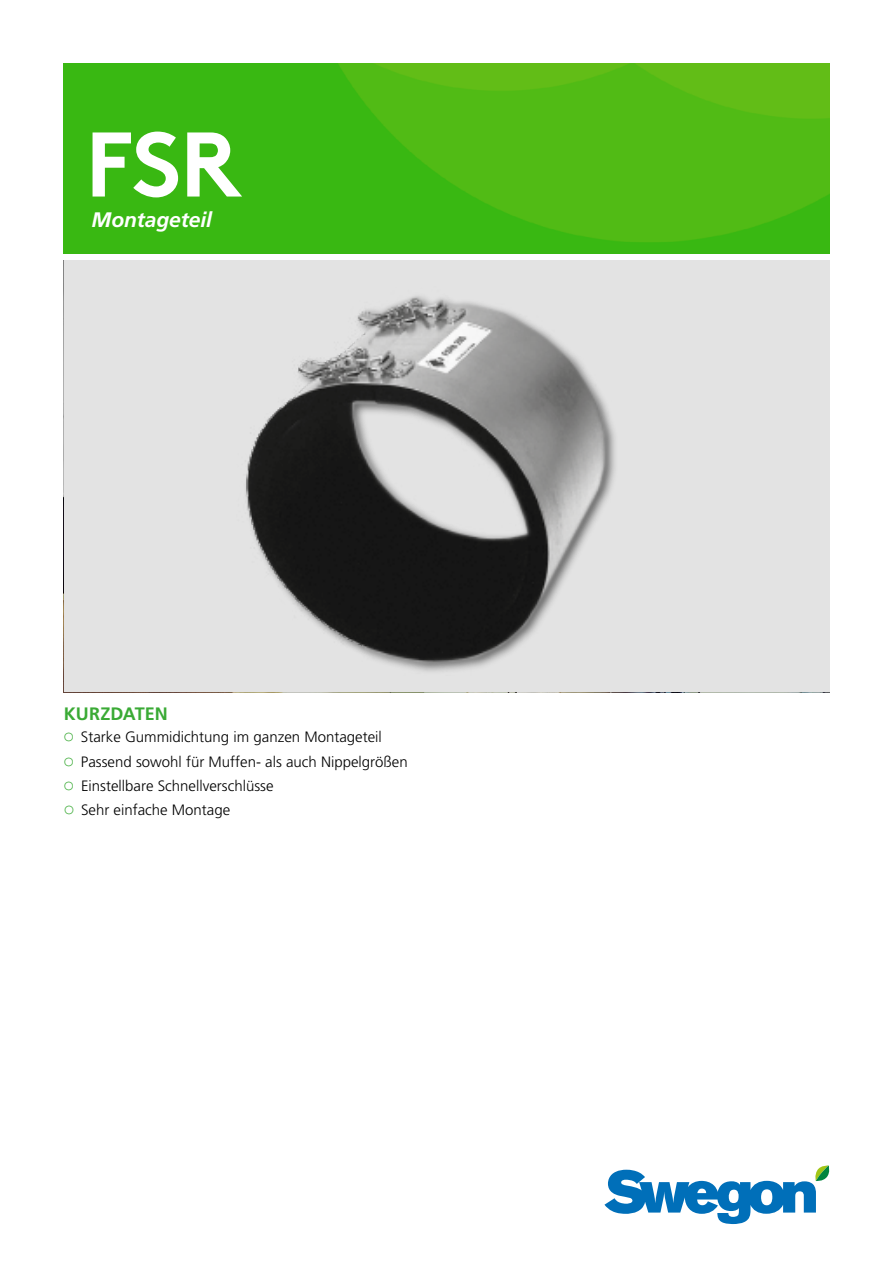
<style>
.page{position:relative;width:893px;height:1263px;background:#fff}
.page>*{position:absolute;margin:0;border:0;box-sizing:border-box;transform-origin:0 0}
.t1{font:700 91.5px "Brown";color:#fff}
.t2{font:italic 700 21px "Frutiger";letter-spacing:-.005em;color:#fff}
.t3{font:700 18px "Frutiger";color:#3aaa35}
.t4{font:300 15px "Frutiger";color:#000}
.s1{font-family:"Nimbus Rom D";font-weight:400;color:#3aaa35}
</style>
<div class="page">
<svg style="left:604px;top:1165px;width:226px;height:59px"></svg>
<img style="left:64px;top:64px;width:765px;height:189px">
<div style="left:64px;top:260px;width:765px;height:432px;background:#e3e3e3"></div>
<img style="left:245px;top:296px;width:370px;height:376px">
<h1 class="t1" style="left:85px;top:90px;width:158px">FSR</h1>
<h2 class="t2" style="left:92px;top:207px;width:122px">Montageteil</h2>
<p class="t3" style="left:64px;top:703px;width:105px">KURZDATEN</p>
<p class="t4" style="left:64px;top:728px;width:319px"><span class="s1">○</span> Starke Gummidichtung im ganzen Montageteil</p>
<p class="t4" style="left:64px;top:753px;width:345px"><span class="s1">○</span> Passend sowohl für Muffen- als auch Nippelgrößen</p>
<p class="t4" style="left:64px;top:777px;width:211px"><span class="s1">○</span> Einstellbare Schnellverschlüsse</p>
<p class="t4" style="left:64px;top:802px;width:168px"><span class="s1">○</span> Sehr einfache Montage</p>
</div>
